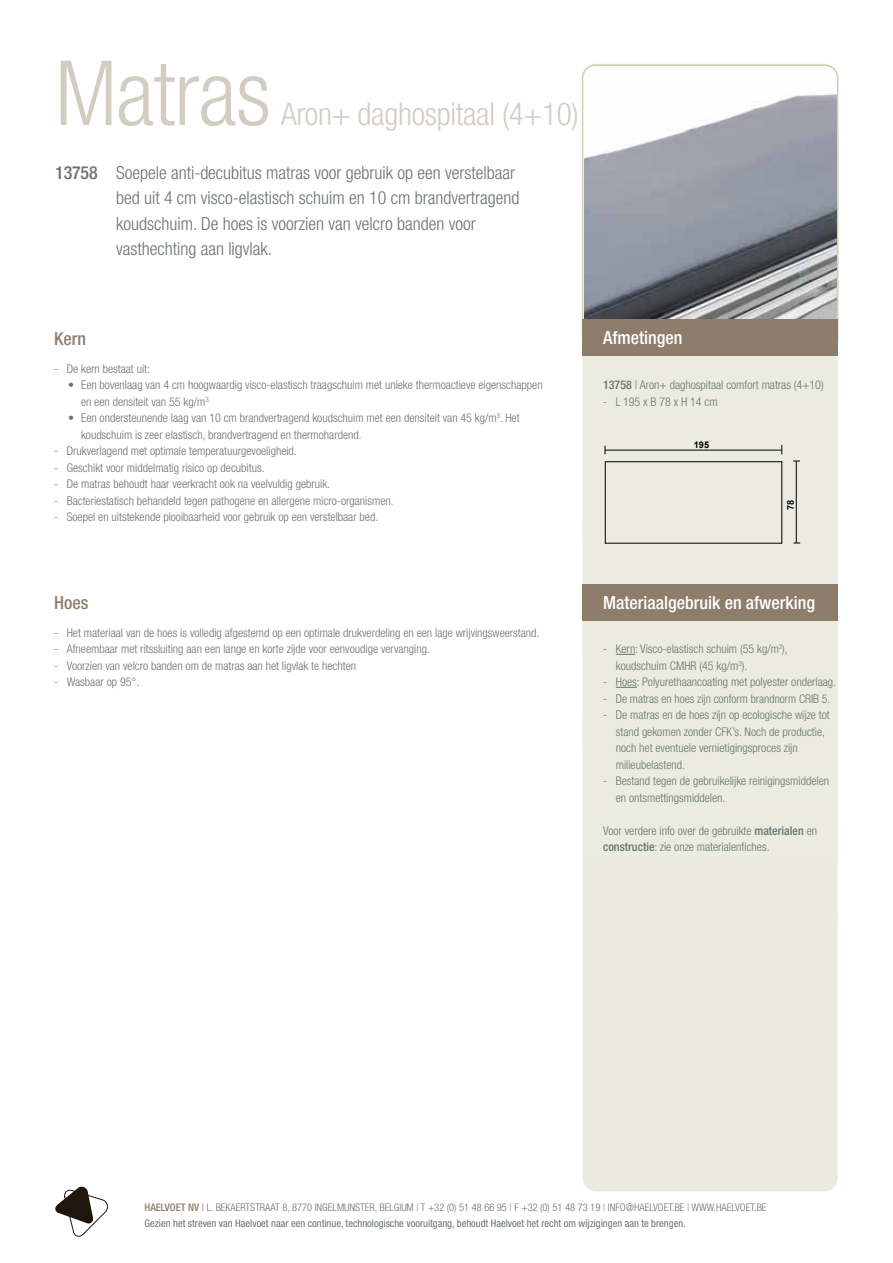
<style>
.page{position:relative;width:893px;height:1263px;background:#fff}
.page>*{position:absolute;margin:0;border:0;box-sizing:border-box;transform-origin:0 0}
.t1{font:300 condensed 90px "Helvetica Neue LT Std";letter-spacing:-.01em;color:#d2cdc1}
.t2{font:300 condensed 31.5px "Helvetica Neue LT Std";letter-spacing:-.01em;color:#d2cdc1}
.t3{font:300 condensed 18px/25.5px "Helvetica Neue LT Std";color:#697370}
.t4{font:500 condensed 18px "Helvetica Neue LT Std";color:#fff}
.t5{font:500 condensed 18px "Helvetica Neue LT Std";color:#8e7d6b}
.t6{font:500 condensed 18px "Helvetica Neue LT Std";letter-spacing:-.01em;color:#697370}
.t7{font:300 condensed 12px/16.5px "Helvetica Neue LT Std";color:#697370}
.t8{font:300 condensed 12px "Helvetica Neue LT Std";color:#697370;scale:.9 1}
.t9{font:condensed 10.5px "Helvetica Neue LT Std";color:#697370}
.t10{font:300 condensed 10.5px "Helvetica Neue LT Std";color:#697370}
.t11{font:700 9.15px "Arial";color:#000}
.s1{font-weight:500}
.s2{font-weight:500;color:#8e7d6b}
.s3{font-weight:400;color:#8e7d6b}
.s4{color:#8e7d6b}
</style>
<div class="page">
<div style="left:583px;top:214px;width:254px;height:977px;background:#eaeadf;border-radius:13px"></div>
<div style="left:583px;top:584px;width:255px;height:37px;background:#8e7d6b"></div>
<svg style="left:55px;top:1187px;width:53px;height:49px"></svg>
<img style="left:584px;top:68px;width:254px;height:252px">
<div style="left:582px;top:65px;width:256px;height:289px;border:2px solid #d1cfb6;border-radius:13px"></div>
<div style="left:583px;top:320px;width:255px;height:36px;background:#8e7d6b"></div>
<hr style="left:605px;top:462px;width:1px;height:81px;background:#000">
<hr style="left:605px;top:461px;width:177px;height:1px;background:#000">
<hr style="left:781px;top:462px;width:1px;height:81px;background:#000">
<hr style="left:605px;top:543px;width:177px;height:1px;background:#000">
<hr style="left:605px;top:450px;width:176px;height:1px;background:#000">
<hr style="left:796px;top:461px;width:1px;height:82px;background:#000">
<svg style="left:616px;top:654px;width:19px;height:1px"></svg>
<svg style="left:616px;top:687px;width:21px;height:1px"></svg>
<h1 class="t1" style="left:55px;top:42px;width:217px">Matras</h1>
<h2 class="t2" style="left:281px;top:96px;width:299px">Aron+ daghospitaal (4+10)</h2>
<h3 class="t3" style="left:116px;top:159px;width:405px">Soepele anti-decubitus matras voor gebruik op een verstelbaar bed uit 4 cm visco-elastisch schuim en 10 cm brandvertragend koudschuim. De hoes is voorzien van velcro banden voor vasthechting aan ligvlak.</h3>
<h3 class="t6" style="left:55px;top:162px;width:44px">13758</h3>
<h3 class="t5" style="left:54px;top:328px;width:34px">Kern</h3>
<p class="t7" style="left:54px;top:360px;width:98px">- De kern bestaat uit:</p>
<p class="t7" style="left:81px;top:376px;width:463px;text-indent:-13px">• Een bovenlaag van 4 cm hoogwaardig visco-elastisch traagschuim met unieke thermoactieve eigenschappen en een densiteit van 55 kg/m<sup>3.</sup></p>
<p class="t7" style="left:81px;top:409px;width:440px;text-indent:-13px">• Een ondersteunende laag van 10 cm brandvertragend koudschuim met een densiteit van 45 kg/m<sup>3</sup>. Het koudschuim is zeer elastisch, brandvertragend en thermohardend.</p>
<p class="t7" style="left:54px;top:442px;width:244px">- Drukverlagend met optimale temperatuurgevoeligheid.</p>
<p class="t7" style="left:54px;top:459px;width:212px">- Geschikt voor middelmatig risico op decubitus.</p>
<p class="t7" style="left:54px;top:475px;width:278px">- De matras behoudt haar veerkracht ook na veelvuldig gebruik.</p>
<p class="t7" style="left:54px;top:492px;width:341px">- Bacteriestatisch behandeld tegen pathogene en allergene micro-organismen.</p>
<p class="t7" style="left:54px;top:508px;width:326px">- Soepel en uitstekende plooibaarheid voor gebruik op een verstelbaar bed.</p>
<h3 class="t5" style="left:54px;top:592px;width:36px">Hoes</h3>
<p class="t7" style="left:54px;top:624px;width:487px">- Het materiaal van de hoes is volledig afgestemd op een optimale drukverdeling en een lage wrijvingsweerstand.</p>
<p class="t7" style="left:54px;top:640px;width:378px">- Afneembaar met ritssluiting aan een lange en korte zijde voor eenvoudige vervanging.</p>
<p class="t7" style="left:54px;top:657px;width:304px">- Voorzien van velcro banden om de matras aan het ligvlak te hechten</p>
<p class="t7" style="left:54px;top:673px;width:87px">- Wasbaar op 95°.</p>
<h3 class="t4" style="left:603px;top:327px;width:81px">Afmetingen</h3>
<p class="t7" style="left:603px;top:376px;width:222px"><span class="s1">13758</span> | Aron+ daghospitaal comfort matras (4+10)</p>
<p class="t8" style="left:603px;top:394px;width:129px">- L 195 x B 78 x H 14 cm</p>
<p class="t11" style="left:694px;top:439px;width:17px">195</p>
<p class="t11" style="left:784px;top:510px;width:12px;rotate:-90deg">78</p>
<h3 class="t4" style="left:603px;top:592px;width:214px">Materiaalgebruik en afwerking</h3>
<p class="t7" style="left:616px;top:640px;width:174px;text-indent:-13px">- Kern: Visco-elastisch schuim (55 kg/m<sup>3</sup>), koudschuim CMHR (45 kg/m<sup>3</sup>).</p>
<p class="t7" style="left:603px;top:673px;width:235px">- Hoes: Polyurethaancoating met polyester onderlaag.</p>
<p class="t7" style="left:603px;top:690px;width:229px">- De matras en hoes zijn conform brandnorm CRIB 5.</p>
<p class="t7" style="left:616px;top:706px;width:216px;text-indent:-13px">- De matras en de hoes zijn op ecologische wijze tot stand gekomen zonder CFK’s. Noch de productie, noch het eventuele vernietigingsproces zijn milieubelastend.</p>
<p class="t7" style="left:616px;top:772px;width:215px;text-indent:-13px">- Bestand tegen de gebruikelijke reinigingsmiddelen en ontsmettingsmiddelen.</p>
<p class="t7" style="left:603px;top:822px;width:216px">Voor verdere info over de gebruikte <span class="s1">materialen</span> en <span class="s1">constructie</span>: zie onze materialenfiches.</p>
<p class="t10" style="left:145px;top:1201px;width:623px"><span class="s2">HAELVOET NV</span> <span class="s3">|</span> L. BEKAERTSTRAAT 8, 8770 INGELMUNSTER, BELGIUM <span class="s4">|</span> T +32 (0) 51 48 66 95 <span class="s4">|</span> F +32 (0) 51 48 73 19 <span class="s4">|</span> INFO@HAELVOET.BE <span class="s4">|</span> WWW.HAELVOET.BE</p>
<p class="t9" style="left:145px;top:1217px;width:543px">Gezien het streven van Haelvoet naar een continue, technologische vooruitgang, behoudt Haelvoet het recht om wijzigingen aan te brengen.</p>
</div>
